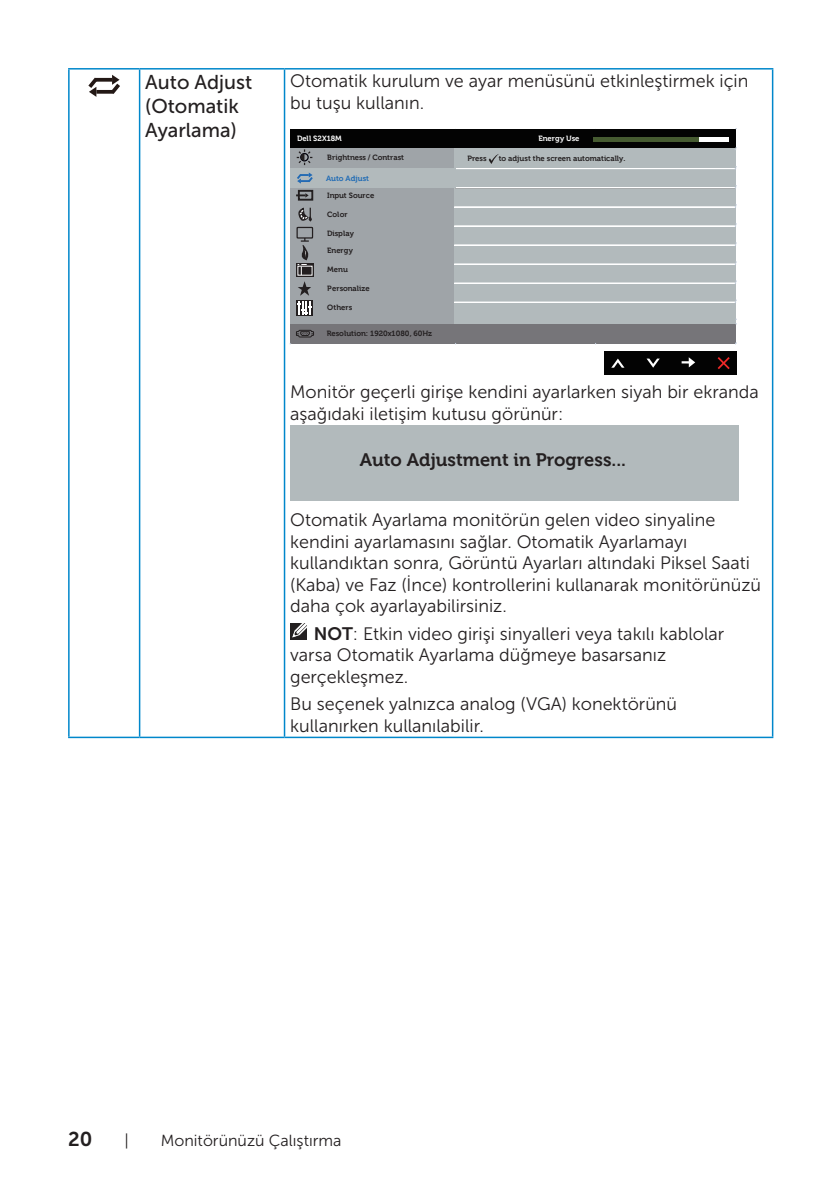
<style>
.page{position:relative;width:840px;height:1191px;background:#fff}
.page>*{position:absolute;margin:0;border:0;box-sizing:border-box;transform-origin:0 0}
.內文__Web{font:20px/24px "Museo Sans For Dell 500";color:#231f20}
.t1{font:20px "Museo Sans For Dell 700";color:#231f20}
.t2{font:700 18.2px "Museo For Dell";color:#231f20}
.Table_Paragraph{font:18px/21.6px "Museo Sans For Dell 300";color:#231f20}
.t3{font:16px "Museo Sans For Dell 300";color:#231f20}
.t4{font:700 7.6px "Museo For Dell";color:#231f20}
.t5{font:700 7.6px "Museo For Dell";color:#fff}
.t6{font:700 7.6px "Museo For Dell";color:#1f6bb5}
.s1{font-family:"Museo Sans For Dell 700"}
</style>
<div class="page">
<hr style="left:68px;top:68px;width:71px;height:2px;background:#0087cb">
<hr style="left:68px;top:70px;width:2px;height:666px;background:#0087cb">
<hr style="left:139px;top:68px;width:145px;height:2px;background:#0087cb">
<hr style="left:139px;top:70px;width:1px;height:666px;background:#0087cb">
<hr style="left:284px;top:68px;width:489px;height:2px;background:#0087cb">
<hr style="left:283px;top:70px;width:2px;height:666px;background:#0087cb">
<hr style="left:771px;top:70px;width:2px;height:666px;background:#0087cb">
<hr style="left:68px;top:736px;width:71px;height:2px;background:#0087cb">
<hr style="left:139px;top:736px;width:145px;height:2px;background:#0087cb">
<hr style="left:284px;top:736px;width:489px;height:2px;background:#0087cb">
<svg style="left:101px;top:78px;width:6px;height:4px"></svg>
<svg style="left:88px;top:77px;width:13px;height:20px"></svg>
<svg style="left:96px;top:90px;width:11px;height:4px"></svg>
<svg style="left:107px;top:75px;width:13px;height:19px"></svg>
<div style="left:290px;top:129px;width:445px;height:19px;background:#030303"></div>
<div style="left:290px;top:148px;width:165px;height:176px;background:#9fa4a8"></div>
<div style="left:454px;top:149px;width:281px;height:175px;background:#b2babc"></div>
<div style="left:290px;top:324px;width:445px;height:19px;background:#767579"></div>
<hr style="left:593px;top:137px;width:135px;height:4px;background:#fff">
<hr style="left:593px;top:137px;width:106px;height:4px;background:#465b31">
<svg style="left:296px;top:149px;width:16px;height:16px"></svg>
<div style="left:298px;top:190px;width:15px;height:11px;border:2px solid #231f20"></div>
<svg style="left:296px;top:193px;width:12px;height:5px"></svg>
<div style="left:296px;top:300px;width:17px;height:16px;background:#231f20"></div>
<svg style="left:297px;top:281px;width:15px;height:34px"></svg>
<svg style="left:296px;top:263px;width:17px;height:14px"></svg>
<div style="left:296px;top:227px;width:17px;height:12px;border:1px solid #231f20"></div>
<svg style="left:298px;top:207px;width:13px;height:15px"></svg>
<div style="left:603px;top:351px;width:133px;height:24px;background:#030303"></div>
<svg style="left:611px;top:358px;width:13px;height:10px"></svg>
<svg style="left:646px;top:358px;width:13px;height:10px"></svg>
<svg style="left:681px;top:357px;width:13px;height:10px"></svg>
<svg style="left:717px;top:357px;width:12px;height:12px"></svg>
<hr style="left:454px;top:168px;width:280px;height:1px;background:#fff">
<hr style="left:454px;top:169px;width:280px;height:1px;background:#fff">
<hr style="left:454px;top:187px;width:280px;height:1px;background:#fff">
<hr style="left:454px;top:188px;width:280px;height:1px;background:#fff">
<hr style="left:454px;top:206px;width:280px;height:1px;background:#fff">
<hr style="left:454px;top:207px;width:280px;height:1px;background:#fff">
<hr style="left:454px;top:225px;width:280px;height:1px;background:#fff">
<hr style="left:454px;top:226px;width:280px;height:1px;background:#fff">
<hr style="left:454px;top:244px;width:280px;height:1px;background:#fff">
<hr style="left:454px;top:245px;width:280px;height:1px;background:#fff">
<hr style="left:454px;top:264px;width:280px;height:1px;background:#fff">
<hr style="left:454px;top:283px;width:280px;height:1px;background:#fff">
<hr style="left:454px;top:302px;width:280px;height:1px;background:#fff">
<svg style="left:488px;top:154px;width:10px;height:10px"></svg>
<div style="left:291px;top:168px;width:165px;height:20px;background:#b2babc"></div>
<svg style="left:297px;top:172px;width:16px;height:12px"></svg>
<svg style="left:297px;top:238px;width:12px;height:37px"></svg>
<svg style="left:290px;top:330px;width:24px;height:14px"></svg>
<div style="left:290px;top:425px;width:448px;height:75px;background:#b2babc"></div>
<div style="left:290px;top:622px;width:17px;height:17px;background:#231f20"></div>
<svg style="left:292px;top:622px;width:15px;height:16px"></svg>
<p class="內文__Web" style="left:145px;top:70px;width:108px">Auto Adjust (Otomatik<br>Ayarlama)</p>
<p class="Table_Paragraph" style="left:290px;top:70px;width:459px">Otomatik kurulum ve ayar menüsünü etkinleştirmek için bu tuşu kullanın.</p>
<p class="t4" style="left:327px;top:153px;width:78px">Brightness / Contrast</p>
<p class="t4" style="left:327px;top:191px;width:49px">Input Source</p>
<p class="t4" style="left:327px;top:210px;width:22px">Color</p>
<p class="t4" style="left:327px;top:229px;width:28px">Display</p>
<p class="t4" style="left:327px;top:246px;width:27px">Energy</p>
<p class="t4" style="left:327px;top:265px;width:22px">Menu</p>
<p class="t4" style="left:327px;top:284px;width:44px">Personalize</p>
<p class="t4" style="left:327px;top:303px;width:26px">Others</p>
<p class="t4" style="left:326px;top:329px;width:107px">Resolution: 1920x1080, 60Hz</p>
<p class="t5" style="left:297px;top:134px;width:46px">Dell S2X18M</p>
<p class="t5" style="left:538px;top:134px;width:42px">Energy Use</p>
<p class="t4" style="left:467px;top:154px;width:21px">Press</p>
<p class="t4" style="left:498px;top:154px;width:128px">to adjust the screen automatically.</p>
<p class="t6" style="left:326px;top:174px;width:44px">Auto Adjust</p>
<p class="Table_Paragraph" style="left:290px;top:381px;width:470px">Monitör geçerli girişe kendini ayarlarken siyah bir ekranda aşağıdaki iletişim kutusu görünür:</p>
<p class="t2" style="left:359px;top:449px;width:267px">Auto Adjustment in Progress...</p>
<p class="Table_Paragraph" style="left:290px;top:509px;width:472px">Otomatik Ayarlama monitörün gelen video sinyaline kendini ayarlamasını sağlar. Otomatik Ayarlamayı kullandıktan sonra, Görüntü Ayarları altındaki Piksel Saati (Kaba) ve Faz (İnce) kontrollerini kullanarak monitörünüzü daha çok ayarlayabilirsiniz.</p>
<p class="Table_Paragraph" style="left:290px;top:623px;width:435px;text-indent:24px"><span class="s1">NOT</span>: Etkin video girişi sinyalleri veya takılı kablolar varsa Otomatik Ayarlama düğmeye basarsanız gerçekleşmez.</p>
<p class="Table_Paragraph" style="left:290px;top:693px;width:388px">Bu seçenek yalnızca analog (VGA) konektörünü kullanırken kullanılabilir.</p>
<p class="t1" style="left:68px;top:1127px;width:26px">20</p>
<p class="t3" style="left:124px;top:1131px;width:6px">|</p>
<p class="t3" style="left:161px;top:1131px;width:182px">Monitörünüzü Çalıştırma</p>
</div>
